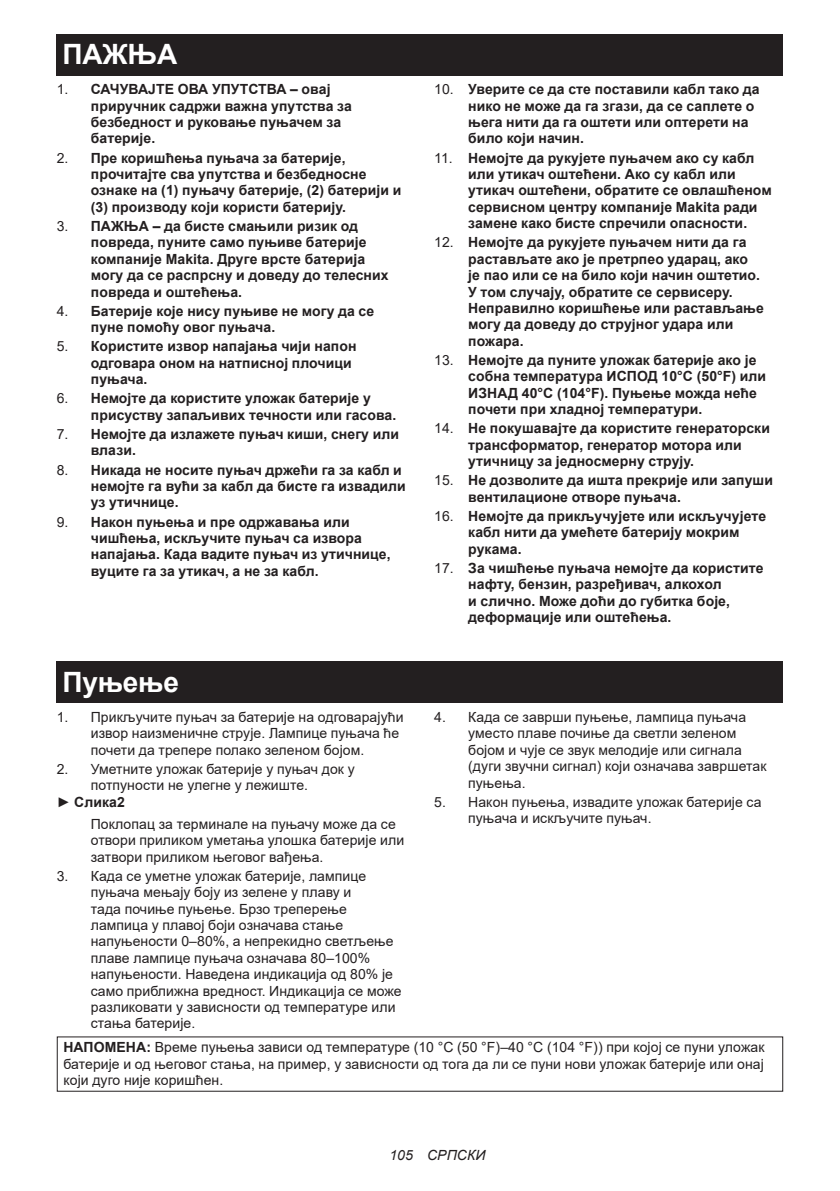
<style>
.page{position:relative;width:840px;height:1191px;background:#fff}
.page>*{position:absolute;margin:0;border:0;box-sizing:border-box;transform-origin:0 0}
.t1{font:700 28px "Arial";letter-spacing:-.01em;color:#fff}
.t2{font:700 14px/16.4px "Arial";letter-spacing:.005em;color:#231f20}
.t3{font:14px/16.4px "Arial";letter-spacing:.005em;color:#231f20}
.t4{font:italic 14px "Arial";letter-spacing:.005em;color:#231f20}
.s1{font-weight:400}
.s2{font-weight:700}
</style>
<div class="page">
<div style="left:57px;top:34px;width:725px;height:41px;background:#231f20"></div>
<div style="left:57px;top:662px;width:725px;height:41px;background:#231f20"></div>
<h1 class="t1" style="left:62px;top:34px;width:116px">ПАЖЊА</h1>
<p class="t2" style="left:91px;top:81px;width:262px;text-indent:-34px"><span class="s1">1.</span> САЧУВАЈТЕ ОВА УПУТСТВА – овај приручник садржи важна упутства за безбедност и руковање пуњачем за батерије.</p>
<p class="t2" style="left:91px;top:150px;width:312px;text-indent:-34px"><span class="s1">2.</span> Пре коришћења пуњача за батерије, прочитајте сва упутства и безбедносне ознаке на (1) пуњачу батерије, (2) батерији и (3) производу који користи батерију.</p>
<p class="t2" style="left:91px;top:218px;width:299px;text-indent:-34px"><span class="s1">3.</span> ПАЖЊА – да бисте смањили ризик од повреда, пуните само пуњиве батерије компаније Makita. Друге врсте батерија могу да се распрсну и доведу до телесних повреда и оштећења.</p>
<p class="t2" style="left:91px;top:303px;width:285px;text-indent:-34px"><span class="s1">4.</span> Батерије које нису пуњиве не могу да се пуне помоћу овог пуњача.</p>
<p class="t2" style="left:91px;top:338px;width:267px;text-indent:-34px"><span class="s1">5.</span> Користите извор напајања чији напон одговара оном на натписној плочици пуњача.</p>
<p class="t2" style="left:91px;top:390px;width:307px;text-indent:-34px"><span class="s1">6.</span> Немојте да користите уложак батерије у присуству запаљивих течности или гасова.</p>
<p class="t2" style="left:91px;top:426px;width:309px;text-indent:-34px"><span class="s1">7.</span> Немојте да излажете пуњач киши, снегу или влази.</p>
<p class="t2" style="left:91px;top:461px;width:316px;text-indent:-34px"><span class="s1">8.</span> Никада не носите пуњач држећи га за кабл и немојте га вући за кабл да бисте га извадили уз утичнице.</p>
<p class="t2" style="left:91px;top:513px;width:301px;text-indent:-34px"><span class="s1">9.</span> Након пуњења и пре одржавања или чишћења, искључите пуњач са извора напајања. Када вадите пуњач из утичнице, вуците га за утикач, а не за кабл.</p>
<h1 class="t1" style="left:62px;top:662px;width:118px">Пуњење</h1>
<p class="t3" style="left:91px;top:709px;width:314px;text-indent:-34px">1. Прикључите пуњач за батерије на одговарајући извор наизменичне струје. Лампице пуњача ће почети да трепере полако зеленом бојом.</p>
<p class="t3" style="left:57px;top:761px;width:299px">2. Уметните уложак батерије у пуњач док у</p>
<p class="t3" style="left:91px;top:777px;width:219px">потпуности не улегне у лежиште.</p>
<p class="t2" style="left:57px;top:794px;width:70px"><span class="s1">►</span> Слика2</p>
<p class="t3" style="left:91px;top:815px;width:315px">Поклопац за терминале на пуњачу може да се отвори приликом уметања улошка батерије или затвори приликом његовог вађења.</p>
<p class="t3" style="left:91px;top:867px;width:312px;text-indent:-34px">3. Када се уметне уложак батерије, лампице пуњача мењају боју из зелене у плаву и<br>тада почиње пуњење. Брзо треперење лампица у плавој боји означава стање напуњености 0–80%, а непрекидно светљење плаве лампице пуњача означава 80–100% напуњености. Наведена индикација од 80% је само приближна вредност. Индикација се може разликовати у зависности од температуре или стања батерије.</p>
<p class="t2" style="left:468px;top:81px;width:293px;text-indent:-34px"><span class="s1">10.</span> Уверите се да сте поставили кабл тако да нико не може да га згази, да се саплете о њега нити да га оштети или оптерети на било који начин.</p>
<p class="t2" style="left:468px;top:150px;width:305px;text-indent:-34px"><span class="s1">11.</span> Немојте да рукујете пуњачем ако су кабл или утикач оштећени. Ако су кабл или утикач оштећени, обратите се овлашћеном сервисном центру компаније Makita ради замене како бисте спречили опасности.</p>
<p class="t2" style="left:468px;top:234px;width:297px;text-indent:-34px"><span class="s1">12.</span> Немојте да рукујете пуњачем нити да га растављате ако је претрпео ударац, ако<br>је пао или се на било који начин оштетио.<br>У том случају, обратите се сервисеру.<br>Неправилно коришћење или растављање могу да доведу до струјног удара или пожара.</p>
<p class="t2" style="left:468px;top:352px;width:299px;text-indent:-34px"><span class="s1">13.</span> Немојте да пуните уложак батерије ако је собна температура ИСПОД 10°C (50°F) или ИЗНАД 40°C (104°F). Пуњење можда неће почети при хладној температури.</p>
<p class="t2" style="left:468px;top:420px;width:303px;text-indent:-34px"><span class="s1">14.</span> Не покушавајте да користите генераторски трансформатор, генератор мотора или утичницу за једносмерну струју.</p>
<p class="t2" style="left:468px;top:472px;width:306px;text-indent:-34px"><span class="s1">15.</span> Не дозволите да ишта прекрије или запуши вентилационе отворе пуњача.</p>
<p class="t2" style="left:468px;top:508px;width:299px;text-indent:-34px"><span class="s1">16.</span> Немојте да прикључујете или искључујете кабл нити да умећете батерију мокрим рукама.</p>
<p class="t2" style="left:468px;top:560px;width:296px;text-indent:-34px"><span class="s1">17.</span> За чишћење пуњача немојте да користите нафту, бензин, разређивач, алкохол<br>и слично. Може доћи до губитка боје, деформације или оштећења.</p>
<p class="t3" style="left:468px;top:709px;width:299px;text-indent:-34px">4. Када се заврши пуњење, лампица пуњача уместо плаве почиње да светли зеленом бојом и чује се звук мелодије или сигнала (дуги звучни сигнал) који означава завршетак пуњења.</p>
<p class="t3" style="left:468px;top:793px;width:294px;text-indent:-34px">5. Након пуњења, извадите уложак батерије са пуњача и искључите пуњач.</p>
<p class="t3" style="left:63px;top:1039px;width:702px;text-align:justify"><span class="s2">НАПОМЕНА:</span> Време пуњења зависи од температуре (10 °C (50 °F)–40 °C (104 °F)) при којој се пуни уложак батерије и од његовог стања, на пример, у зависности од тога да ли се пуни нови уложак батерије или онај који дуго није коришћен.</p>
<p class="t4" style="left:389px;top:1146px;width:98px">105 СРПСКИ</p>
</div>
